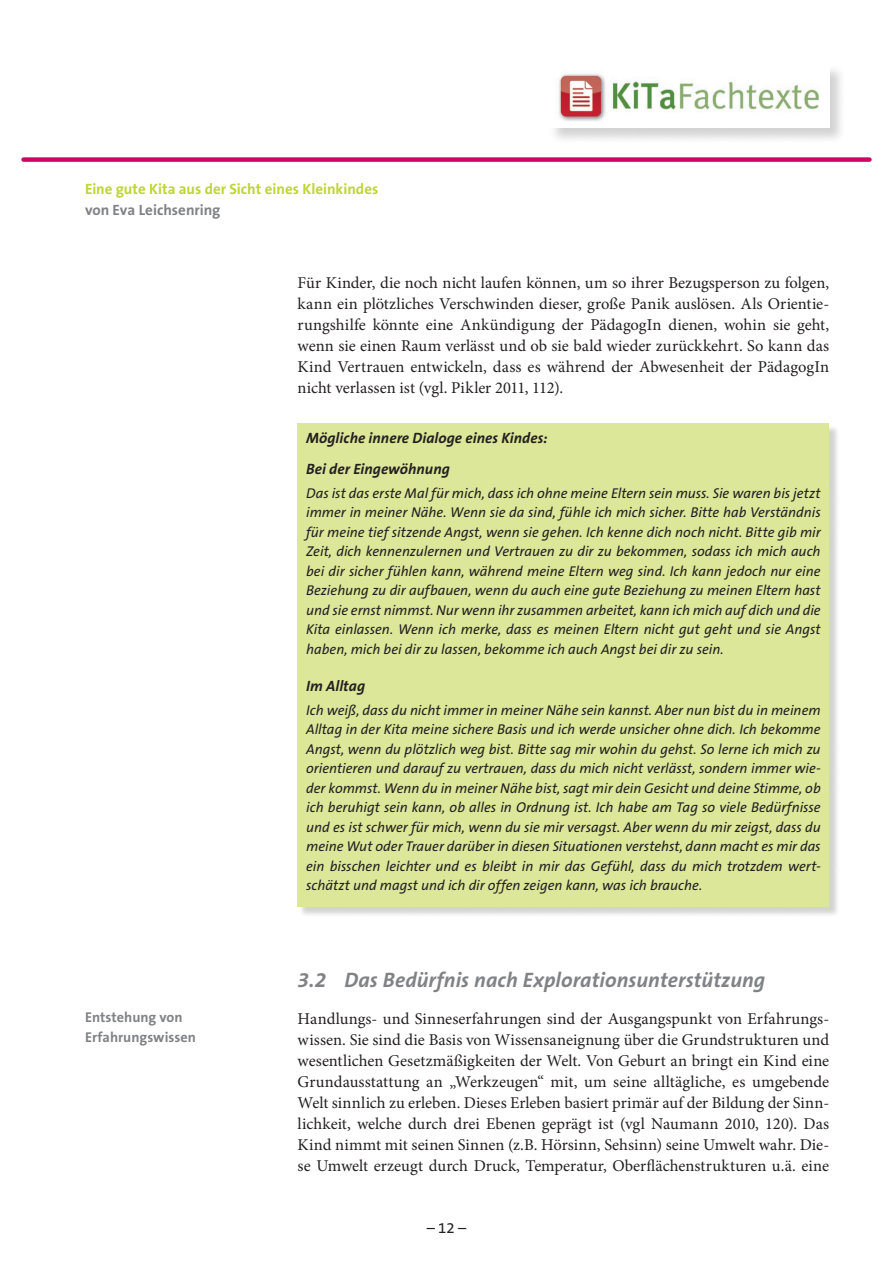
<style>
.page{position:relative;width:893px;height:1263px;background:#fff}
.page>*{position:absolute;margin:0;border:0;box-sizing:border-box;transform-origin:0 0}
.Überschrift_2{font:italic 700 21px "The Sans B7";letter-spacing:.005em;color:#808285}
.Studientext-Fließtex{font:16.5px/21px "Minion Pro";color:#231f20;text-align:justify}
.Farbiger_Kasten_-_Üb{font:italic 700 15px "The Sans B7";letter-spacing:.005em;color:#231f20}
.t1{font:700 15px "The Sans B7";color:#bed630}
.t2{font:700 15px "The Sans B7";color:#808285}
.t3{font:15px "The Sans B5 Plain";color:#231f20}
.Farbiger_Kasten{font:italic 14.25px/19.5px "The Sans B5 Plain";color:#231f20;text-align:justify}
.t4{font:700 14.25px/19.5px "The Sans B7";color:#808285}
</style>
<div class="page">
<div style="left:24px;top:157px;width:845px;height:5px;background:#d10364"></div>
<div style="left:548px;top:63px;width:298px;height:82px;background:#231f20;opacity:.2"></div>
<img style="left:549px;top:64px;width:280px;height:64px">
<div style="left:299px;top:425px;width:541px;height:492px;background:#231f20;opacity:.2"></div>
<div style="left:298px;top:423px;width:531px;height:483px;background:#dde799"></div>
<p class="t1" style="left:85px;top:181px;width:295px">Eine gute Kita aus der Sicht eines Kleinkindes</p>
<p class="t2" style="left:85px;top:202px;width:137px">von Eva Leichsenring</p>
<p class="Studientext-Fließtex" style="left:298px;top:273px;width:533px">Für Kinder, die noch nicht laufen können, um so ihrer Bezugsperson zu folgen, kann ein plötzliches Verschwinden dieser, große Panik auslösen. Als Orientie&shy;rungshilfe könnte eine Ankündigung der PädagogIn dienen, wohin sie geht, wenn sie einen Raum verlässt und ob sie bald wieder zurückkehrt. So kann das Kind Vertrauen entwickeln, dass es während der Abwesenheit der PädagogIn nicht verlassen ist (vgl. Pikler 2011, 112).</p>
<p class="t4" style="left:85px;top:1008px;width:112px">Entstehung von<br>Erfahrungswissen</p>
<p class="Farbiger_Kasten_-_Üb" style="left:306px;top:430px;width:243px">Mögliche innere Dialoge eines Kindes:</p>
<p class="Farbiger_Kasten_-_Üb" style="left:306px;top:461px;width:145px">Bei der Eingewöhnung</p>
<p class="Farbiger_Kasten" style="left:306px;top:483px;width:516px">Das ist das erste Mal für mich, dass ich ohne meine Eltern sein muss. Sie waren bis jetzt immer in meiner Nähe. Wenn sie da sind, fühle ich mich sicher. Bitte hab Verständnis für meine tief sitzende Angst, wenn sie gehen. Ich kenne dich noch nicht. Bitte gib mir Zeit, dich kennenzulernen und Vertrauen zu dir zu bekommen, sodass ich mich auch bei dir sicher fühlen kann, während meine Eltern weg sind. Ich kann jedoch nur eine Beziehung zu dir aufbauen, wenn du auch eine gute Beziehung zu meinen Eltern hast und sie ernst nimmst. Nur wenn ihr zusammen arbeitet, kann ich mich auf dich und die Kita einlassen. Wenn ich merke, dass es meinen Eltern nicht gut geht und sie Angst haben, mich bei dir zu lassen, bekomme ich auch Angst bei dir zu sein.</p>
<p class="Farbiger_Kasten_-_Üb" style="left:306px;top:678px;width:61px">Im Alltag</p>
<p class="Farbiger_Kasten" style="left:306px;top:701px;width:516px">Ich weiß, dass du nicht immer in meiner Nähe sein kannst. Aber nun bist du in meinem Alltag in der Kita meine sichere Basis und ich werde unsicher ohne dich. Ich bekomme Angst, wenn du plötzlich weg bist. Bitte sag mir wohin du gehst. So lerne ich mich zu orientieren und darauf zu vertrauen, dass du mich nicht verlässt, sondern immer wie&shy;der kommst. Wenn du in meiner Nähe bist, sagt mir dein Gesicht und deine Stimme, ob ich beruhigt sein kann, ob alles in Ordnung ist. Ich habe am Tag so viele Bedürfnisse und es ist schwer für mich, wenn du sie mir versagst. Aber wenn du mir zeigst, dass du meine Wut oder Trauer darüber in diesen Situationen verstehst, dann macht es mir das ein bisschen leichter und es bleibt in mir das Gefühl, dass du mich trotzdem wert&shy;schätzt und magst und ich dir offen zeigen kann, was ich brauche.</p>
<p class="Überschrift_2" style="left:298px;top:968px;width:469px">3.2 Das Bedürfnis nach Explorationsunterstützung</p>
<p class="Studientext-Fließtex" style="left:298px;top:1008px;width:533px">Handlungs- und Sinneserfahrungen sind der Ausgangspunkt von Erfahrungs&shy;wissen. Sie sind die Basis von Wissensaneignung über die Grundstrukturen und wesentlichen Gesetzmäßigkeiten der Welt. Von Geburt an bringt ein Kind eine Grundausstattung an „Werkzeugen“ mit, um seine alltägliche, es umgebende Welt sinnlich zu erleben. Dieses Erleben basiert primär auf der Bildung der Sinn&shy;lichkeit, welche durch drei Ebenen geprägt ist (vgl Naumann 2010, 120). Das Kind nimmt mit seinen Sinnen (z.B. Hörsinn, Sehsinn) seine Umwelt wahr. Die&shy;se Umwelt erzeugt durch Druck, Temperatur, Oberflächenstrukturen u.ä. eine</p>
<p class="t3" style="left:427px;top:1219px;width:41px">– 12 –</p>
</div>
